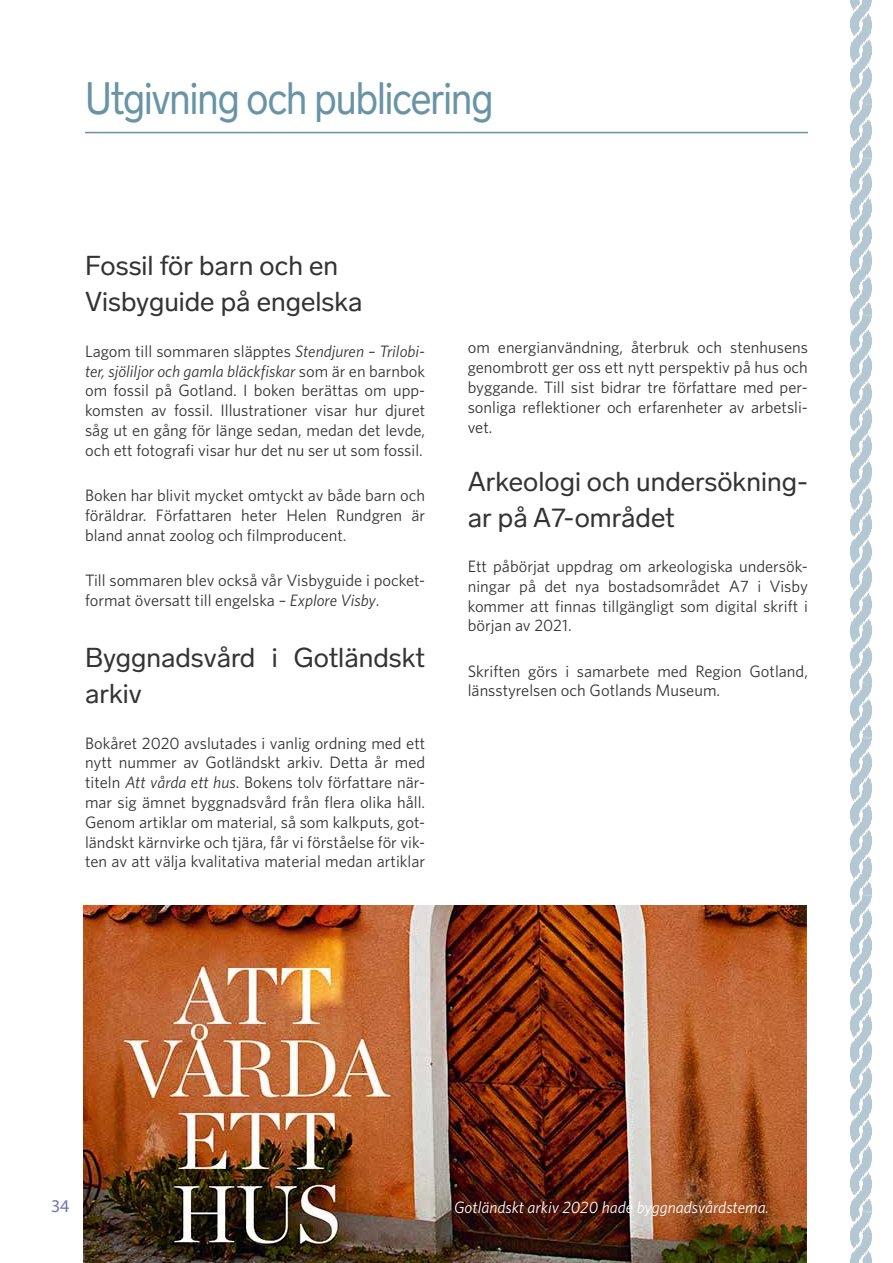
<style>
.page{position:relative;width:893px;height:1263px;background:#fff}
.page>*{position:absolute;margin:0;border:0;box-sizing:border-box;transform-origin:0 0}
.t1{font:44.85px "Lab Grotesque Gotlands Museum";letter-spacing:-.025em;color:#6994a6;scale:.87 1}
.t2{font:27px/36px "Lab Grotesque Gotlands Museum";color:#333}
.t3{font:27px/36px "Lab Grotesque Gotlands Museum";color:#343434}
.t4{font:18px "Myriad Pro";color:#7174b0}
.t5{font:16.5px/19.8px "Whitney";color:#333;text-align:justify}
.t6{font:italic 16.5px "Whitney";color:#fff}
.s1{font-style:italic}
</style>
<div class="page">
<hr style="left:85px;top:132px;width:723px;height:1px;background:#6994a6">
<img style="left:83px;top:906px;width:723px;height:357px">
<img style="left:850px;top:0;width:22px;height:1263px">
<h1 class="t1" style="left:85px;top:72px;width:471px">Utgivning och publicering</h1>
<h2 class="t2" style="left:85px;top:248px;width:279px">Fossil för barn och en<br>Visbyguide på engelska</h2>
<p class="t5" style="left:85px;top:341px;width:342px">Lagom till sommaren släpptes <span class="s1">Stendjuren – Trilobi&shy;ter, sjöliljor och gamla bläckfiskar</span> som är en barnbok om fossil på Gotland. I boken berättas om upp&shy;komsten av fossil. Illustrationer visar hur djuret såg ut en gång för länge sedan, medan det levde, och ett fotografi visar hur det nu ser ut som fossil.</p>
<p class="t5" style="left:85px;top:485px;width:342px">Boken har blivit mycket omtyckt av både barn och föräldrar. Författaren heter Helen Rundgren är bland annat zoolog och filmproducent.</p>
<p class="t5" style="left:85px;top:570px;width:342px">Till sommaren blev också vår Visbyguide i pocket&shy;format översatt till engelska – <span class="s1">Explore Visby</span>.</p>
<h2 class="t3" style="left:85px;top:640px;width:342px">Byggnadsvård i Gotländskt arkiv</h2>
<p class="t5" style="left:85px;top:733px;width:342px">Bokåret 2020 avslutades i vanlig ordning med ett nytt nummer av Gotländskt arkiv. Detta år med titeln <span class="s1">Att vårda ett hus</span>. Bokens tolv författare när&shy;mar sig ämnet byggnadsvård från flera olika håll.<br>Genom artiklar om material, så som kalkputs, got&shy;ländskt kärnvirke och tjära, får vi förståelse för vik&shy;ten av att välja kvalitativa material medan artiklar</p>
<p class="t5" style="left:468px;top:337px;width:342px">om energianvändning, återbruk och stenhusens genombrott ger oss ett nytt perspektiv på hus och byggande. Till sist bidrar tre författare med per&shy;sonliga reflektioner och erfarenheter av arbetsli&shy;vet.</p>
<h2 class="t2" style="left:468px;top:463px;width:342px">Arkeologi och undersökning&shy;ar på A7-området</h2>
<p class="t5" style="left:468px;top:556px;width:342px">Ett påbörjat uppdrag om arkeologiska undersök&shy;ningar på det nya bostadsområdet A7 i Visby kommer att finnas tillgängligt som digital skrift i början av 2021.</p>
<p class="t5" style="left:468px;top:661px;width:342px">Skriften görs i samarbete med Region Gotland, länsstyrelsen och Gotlands Museum.</p>
<p class="t4" style="left:51px;top:1194px;width:20px">34</p>
<p class="t6" style="left:454px;top:1197px;width:317px">Gotländskt arkiv 2020 hade byggnadsvårdstema.</p>
</div>
